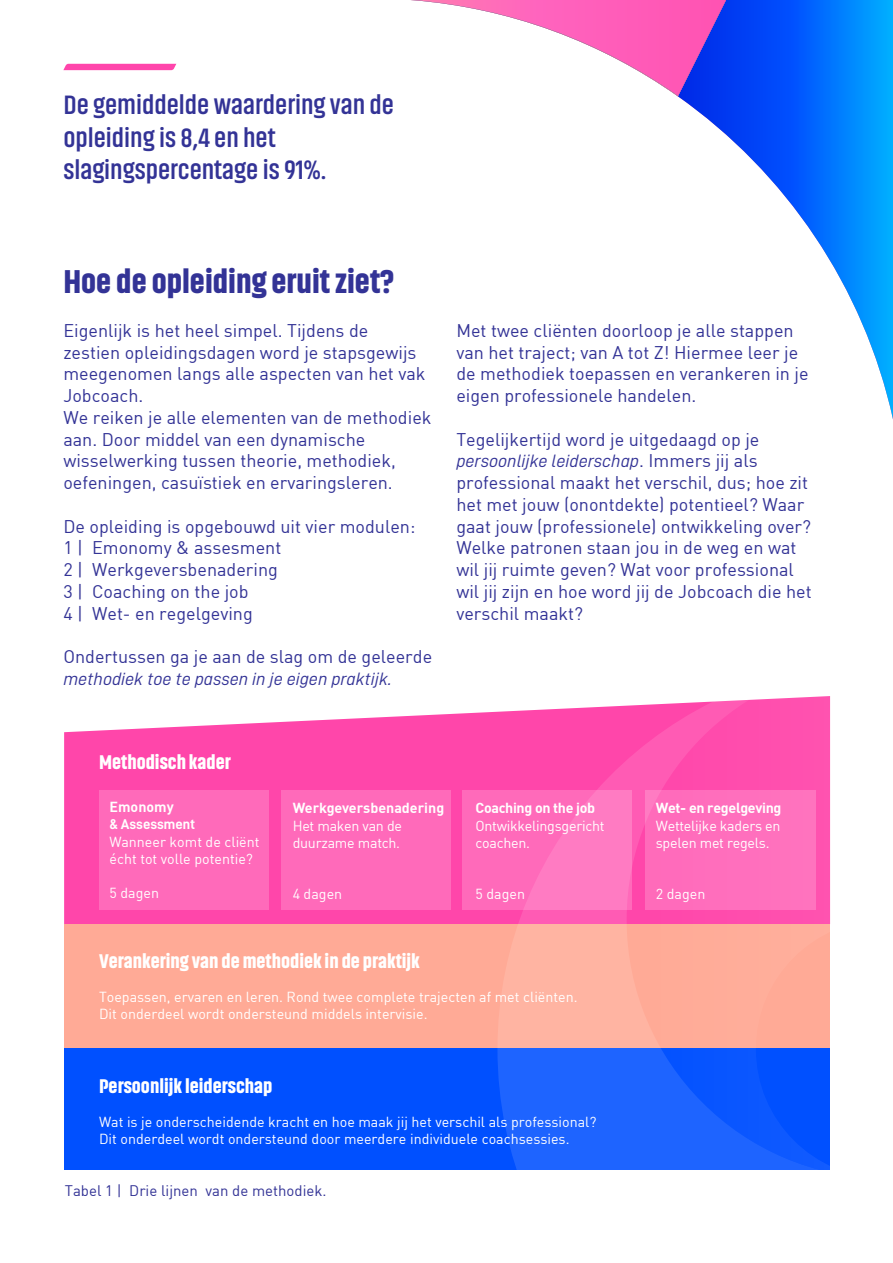
<style>
.page{position:relative;width:893px;height:1263px;background:#fff}
.page>*{position:absolute;margin:0;border:0;box-sizing:border-box;transform-origin:0 0}
.t1{font:900 33px "Akhand";color:#333396}
.t2{font:700 27px/32.4px "Akhand";color:#333396}
.t3{font:900 19.8px "Akhand";color:#fff}
.t4{font:18px/21.8px "DIN";color:#333396}
.t5{font:18px "D DIN Italic";color:#333396}
.t6{font:15px "DIN";color:#333396}
.t7{font:14.25px/17.1px "DIN";color:#fff}
.t8{font:14.25px/17.1px "DIN";letter-spacing:-.02em;color:#fff}
.t9{font:14.25px "DIN Bold";letter-spacing:-.025em;color:#fff}
.t10{font:14.25px "DIN Bold";color:#fff}
.t11{font:14.25px "D DIN Bold";color:#fff}
.s1{font-family:"DIN"}
</style>
<div class="page">
<div style="left:64px;top:1047px;width:766px;height:123px;background:#0050ff"></div>
<svg style="left:64px;top:711px;width:433px;height:213px;background:#ff58b2"></svg>
<div style="left:64px;top:924px;width:766px;height:123px;background:#ffaa96"></div>
<svg style="left:497px;top:696px;width:333px;height:474px"></svg>
<div style="left:281px;top:790px;width:169px;height:120px;background:#ff6aba"></div>
<div style="left:463px;top:790px;width:169px;height:120px;background:linear-gradient(to right,#ff66b8,#ff7ec3)"></div>
<div style="left:645px;top:790px;width:170px;height:120px;background:#ff6fbd"></div>
<div style="left:99px;top:790px;width:169px;height:120px;background:#ff6aba"></div>
<svg style="left:678px;top:0;width:215px;height:419px"></svg>
<svg style="left:726px;top:0;width:135px;height:96px;background:#005afb"></svg>
<svg style="left:411px;top:0;width:315px;height:96px"></svg>
<svg style="left:63px;top:64px;width:113px;height:6px"></svg>
<h2 class="t2" style="left:63px;top:89px;width:332px">De gemiddelde waardering van de opleiding is 8,4 en het slagingspercentage is 91%.</h2>
<h1 class="t1" style="left:63px;top:264px;width:333px">Hoe de opleiding eruit ziet?</h1>
<p class="t4" style="left:63px;top:319px;width:370px">Eigenlijk is het heel simpel. Tijdens de<br>zestien opleidingsdagen word je stapsgewijs meegenomen langs alle aspecten van het vak Jobcoach.<br>We reiken je alle elementen van de methodiek aan. Door middel van een dynamische wisselwerking tussen theorie, methodiek, oefeningen, casuïstiek en ervaringsleren.</p>
<p class="t4" style="left:63px;top:515px;width:354px">De opleiding is opgebouwd uit vier modulen:<br>1 | Emonomy &amp; assesment<br>2 | Werkgeversbenadering<br>3 | Coaching on the job<br>4 | Wet- en regelgeving</p>
<p class="t4" style="left:63px;top:645px;width:370px">Ondertussen ga je aan de slag om de geleerde</p>
<p class="t5" style="left:63px;top:669px;width:330px">methodiek toe te passen in je eigen praktijk.</p>
<p class="t4" style="left:456px;top:319px;width:354px">Met twee cliënten doorloop je alle stappen van het traject; van A tot Z! Hiermee leer je de methodiek toepassen en verankeren in je eigen professionele handelen.</p>
<p class="t4" style="left:456px;top:428px;width:305px">Tegelijkertijd word je uitgedaagd op je</p>
<p class="t5" style="left:456px;top:451px;width:303px">persoonlijke leiderschap<span class="s1">. Immers jij als</span></p>
<p class="t4" style="left:456px;top:471px;width:357px">professional maakt het verschil, dus; hoe zit het met jouw (onontdekte) potentieel? Waar gaat jouw (professionele) ontwikkeling over?<br>Welke patronen staan jou in de weg en wat wil jij ruimte geven? Wat voor professional wil jij zijn en hoe word jij de Jobcoach die het verschil maakt?</p>
<p class="t3" style="left:99px;top:751px;width:133px">Methodisch kader</p>
<p class="t10" style="left:110px;top:798px;width:66px">Emonomy</p>
<p class="t11" style="left:110px;top:817px;width:87px">&amp; Assessment</p>
<p class="t7" style="left:110px;top:833px;width:152px">Wanneer komt de cliënt écht tot volle potentie?</p>
<p class="t7" style="left:110px;top:884px;width:51px">5 dagen</p>
<p class="t10" style="left:293px;top:799px;width:153px">Werkgeversbenadering</p>
<p class="t8" style="left:293px;top:817px;width:111px">Het maken van de duurzame match.</p>
<p class="t7" style="left:293px;top:885px;width:51px">4 dagen</p>
<p class="t9" style="left:475px;top:799px;width:121px">Coaching on the job</p>
<p class="t8" style="left:475px;top:817px;width:131px">Ontwikkelingsgericht coachen.</p>
<p class="t7" style="left:475px;top:885px;width:51px">5 dagen</p>
<p class="t9" style="left:656px;top:799px;width:127px">Wet- en regelgeving</p>
<p class="t8" style="left:656px;top:817px;width:126px">Wettelijke kaders en spelen met regels.</p>
<p class="t7" style="left:656px;top:885px;width:51px">2 dagen</p>
<p class="t3" style="left:99px;top:950px;width:322px">Verankering van de methodiek in de praktijk</p>
<p class="t7" style="left:99px;top:988px;width:480px">Toepassen, ervaren en leren. Rond twee complete trajecten af met cliënten.<br>Dit onderdeel wordt ondersteund middels intervisie.</p>
<p class="t3" style="left:99px;top:1075px;width:175px">Persoonlijk leiderschap</p>
<p class="t7" style="left:99px;top:1113px;width:499px">Wat is je onderscheidende kracht en hoe maak jij het verschil als professional?<br>Dit onderdeel wordt ondersteund door meerdere individuele coachsessies.</p>
<p class="t6" style="left:65px;top:1181px;width:263px">Tabel 1 | Drie lijnen van de methodiek.</p>
</div>
